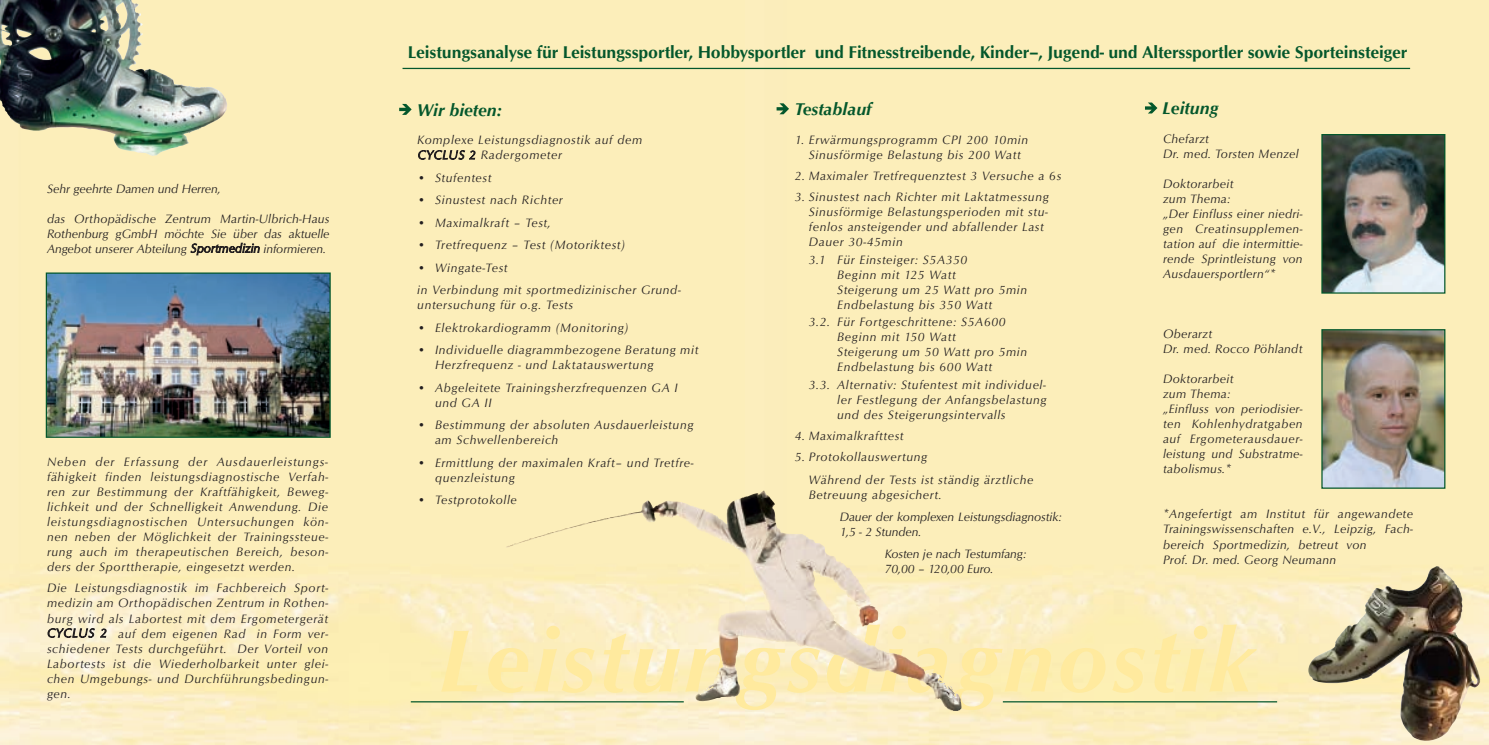
<style>
.page{position:relative;width:1489px;height:745px;background:#fff}
.page>*{position:absolute;margin:0;border:0;box-sizing:border-box;transform-origin:0 0}
.t1{font:italic 500 90px "Optus T";letter-spacing:.035em;color:#ffea9e}
.t2{font:500 17.5px "Optus T";letter-spacing:-.01em;color:#04572c}
.t3{font:italic 500 17.5px "Optus T";color:#04572c}
.t4{font:italic 12.5px/15px "Optus T";letter-spacing:.055em;color:#231f20}
.t5{font:italic 12.5px/15px "Optus T";letter-spacing:.025em;color:#231f20}
.t6{font:italic 12.5px/22.1px "Optus T";color:#231f20}
.t7{font:italic 12.5px/15px "Optus T";letter-spacing:.03em;color:#231f20}
</style>
<div class="page">
<img style="left:744px;top:0;width:744px;height:744px">
<svg style="left:0;top:0;width:744px;height:744px;background:#faedbb"></svg>
<svg style="left:1144px;top:102px;width:13px;height:11px"></svg>
<img style="left:48px;top:274px;width:281px;height:161px">
<div style="left:46px;top:272px;width:285px;height:165px;border:1px solid #04572c"></div>
<img style="left:1323px;top:136px;width:120px;height:155px">
<div style="left:1321px;top:134px;width:124px;height:159px;border:1px solid #04572c"></div>
<img style="left:1323px;top:331px;width:120px;height:155px">
<div style="left:1321px;top:329px;width:124px;height:159px;border:1px solid #04572c"></div>
<img style="left:1307px;top:565px;width:173px;height:175px">
<img style="left:0;top:0;width:227px;height:156px">
<svg style="left:776px;top:103px;width:13px;height:11px"></svg>
<svg style="left:399px;top:104px;width:12px;height:11px"></svg>
<img style="left:766px;top:495px;width:153px;height:171px">
<hr style="left:411px;top:700px;width:272px;height:2px;background:#04572c">
<hr style="left:1002px;top:700px;width:274px;height:2px;background:#04572c">
<hr style="left:402px;top:68px;width:1007px;height:1px;background:#04572c">
<p class="t6" style="left:47px;top:177px;width:175px">Sehr geehrte Damen und Herren,</p>
<p class="t4" style="left:47px;top:210px;width:284px;text-align:justify">das Orthopädische Zentrum Martin-Ulbrich-Haus Rothenburg gGmbH möchte Sie über das aktuelle Angebot unserer Abteilung Sportmedizin informieren.</p>
<p class="t4" style="left:47px;top:454px;width:283px;text-align:justify">Neben der Erfassung der Ausdauerleistungs&shy;fähigkeit finden leistungsdiagnostische Verfah&shy;ren zur Bestimmung der Kraftfähigkeit, Beweg&shy;lichkeit und der Schnelligkeit Anwendung. Die leistungsdiagnostischen Untersuchungen kön&shy;nen neben der Möglichkeit der Trainingssteue&shy;rung auch im therapeutischen Bereich, beson&shy;ders der Sporttherapie, eingesetzt werden.</p>
<p class="t4" style="left:47px;top:580px;width:283px;text-align:justify">Die Leistungsdiagnostik im Fachbereich Sport&shy;medizin am Orthopädischen Zentrum in Rothen&shy;burg wird als Labortest mit dem Ergometergerät CYCLUS 2 auf dem eigenen Rad in Form ver&shy;schiedener Tests durchgeführt. Der Vorteil von Labortests ist die Wiederholbarkeit unter glei&shy;chen Umgebungs- und Durchführungsbedingun&shy;gen.</p>
<h2 class="t2" style="left:408px;top:42px;width:1000px">Leistungsanalyse für Leistungssportler, Hobbysportler und Fitnesstreibende, Kinder–, Jugend- und Alterssportler sowie Sporteinsteiger</h2>
<h2 class="t3" style="left:417px;top:99px;width:86px">Wir bieten:</h2>
<p class="t4" style="left:417px;top:132px;width:226px">Komplexe Leistungsdiagnostik auf dem<br>CYCLUS 2 Radergometer</p>
<p class="t4" style="left:417px;top:170px;width:76px">• Stufentest</p>
<p class="t4" style="left:417px;top:192px;width:147px">• Sinustest nach Richter</p>
<p class="t4" style="left:417px;top:215px;width:135px">• Maximalkraft – Test,</p>
<p class="t4" style="left:417px;top:237px;width:209px">• Tretfrequenz – Test (Motoriktest)</p>
<p class="t4" style="left:417px;top:256px;width:265px;line-height:22.5px">• Wingate-Test<br>in Verbindung mit sportmedizinischer Grund-</p>
<p class="t4" style="left:417px;top:297px;width:157px">untersuchung für o.g. Tests</p>
<p class="t4" style="left:417px;top:319px;width:212px">• Elektrokardiogramm (Monitoring)</p>
<p class="t4" style="left:435px;top:342px;width:265px;text-indent:-18px">• Individuelle diagrammbezogene Beratung mit<br>Herzfrequenz - und Laktatauswertung</p>
<p class="t4" style="left:435px;top:379px;width:244px;text-indent:-18px">• Abgeleitete Trainingsherzfrequenzen GA I und GA II</p>
<p class="t4" style="left:435px;top:417px;width:260px;text-indent:-18px">• Bestimmung der absoluten Ausdauerleistung am Schwellenbereich</p>
<p class="t4" style="left:435px;top:454px;width:260px;text-indent:-18px">• Ermittlung der maximalen Kraft– und Tretfre&shy;quenzleistung</p>
<p class="t4" style="left:417px;top:492px;width:101px">• Testprotokolle</p>
<h2 class="t3" style="left:794px;top:99px;width:78px">Testablauf</h2>
<p class="t4" style="left:794px;top:132px;width:235px;text-align:center">1. Erwärmungsprogramm CPI 200 10min<br>Sinusförmige Belastung bis 200 Watt</p>
<p class="t4" style="left:794px;top:168px;width:268px">2. Maximaler Tretfrequenztest 3 Versuche a 6s</p>
<p class="t4" style="left:808px;top:189px;width:241px;text-indent:-14px">3. Sinustest nach Richter mit Laktatmessung Sinusförmige Belastungsperioden mit stu&shy;fenlos ansteigender und abfallender Last Dauer 30-45min</p>
<p class="t4" style="left:837px;top:252px;width:191px;text-indent:-28px">3.1 Für Einsteiger: S5A350<br>Beginn mit 125 Watt<br>Steigerung um 25 Watt pro 5min<br>Endbelastung bis 350 Watt</p>
<p class="t4" style="left:837px;top:314px;width:191px;text-indent:-28px">3.2. Für Fortgeschrittene: S5A600<br>Beginn mit 150 Watt<br>Steigerung um 50 Watt pro 5min<br>Endbelastung bis 600 Watt</p>
<p class="t4" style="left:837px;top:377px;width:211px;text-align:justify;text-indent:-28px">3.3. Alternativ: Stufentest mit individuel&shy;ler Festlegung der Anfangsbelastung und des Steigerungsintervalls</p>
<p class="t4" style="left:794px;top:428px;width:110px">4. Maximalkrafttest</p>
<p class="t4" style="left:808px;top:445px;width:226px;line-height:22.4px;text-indent:-14px">5. Protokollauswertung<br>Während der Tests ist ständig ärztliche</p>
<p class="t6" style="left:839px;top:483px;width:223px;text-indent:-31px">Betreuung abgesichert.<br>Dauer der komplexen Leistungsdiagnostik:</p>
<p class="t6" style="left:884px;top:520px;width:143px;line-height:22.5px;text-indent:-45px">1,5 - 2 Stunden.<br>Kosten je nach Testumfang:</p>
<p class="t6" style="left:884px;top:557px;width:110px">70,00 – 120,00 Euro.</p>
<h2 class="t3" style="left:1162px;top:98px;width:57px">Leitung</h2>
<p class="t5" style="left:1162px;top:131px;width:137px">Chefarzt<br>Dr. med. Torsten Menzel</p>
<p class="t5" style="left:1162px;top:176px;width:141px">Doktorarbeit<br>zum Thema:<br>„Der Einfluss einer niedri&shy;gen Creatinsupplemen&shy;tation auf die intermittie&shy;rende Sprintleistung von<br>Ausdauersportlern“*</p>
<p class="t5" style="left:1162px;top:326px;width:141px">Oberarzt<br>Dr. med. Rocco Pöhlandt</p>
<p class="t5" style="left:1162px;top:371px;width:141px">Doktorarbeit<br>zum Thema:<br>„Einfluss von periodisier&shy;ten Kohlenhydratgaben auf Ergometerausdauer&shy;leistung und Substratme&shy;tabolismus.*</p>
<p class="t7" style="left:1162px;top:506px;width:251px">*Angefertigt am Institut für angewandete Trainingswissenschaften e.V., Leipzig, Fach&shy;bereich Sportmedizin, betreut von<br>Prof. Dr. med. Georg Neumann</p>
<h1 class="t1" style="left:439px;top:607px;width:816px">Leistungsdiagnostik</h1>
</div>
